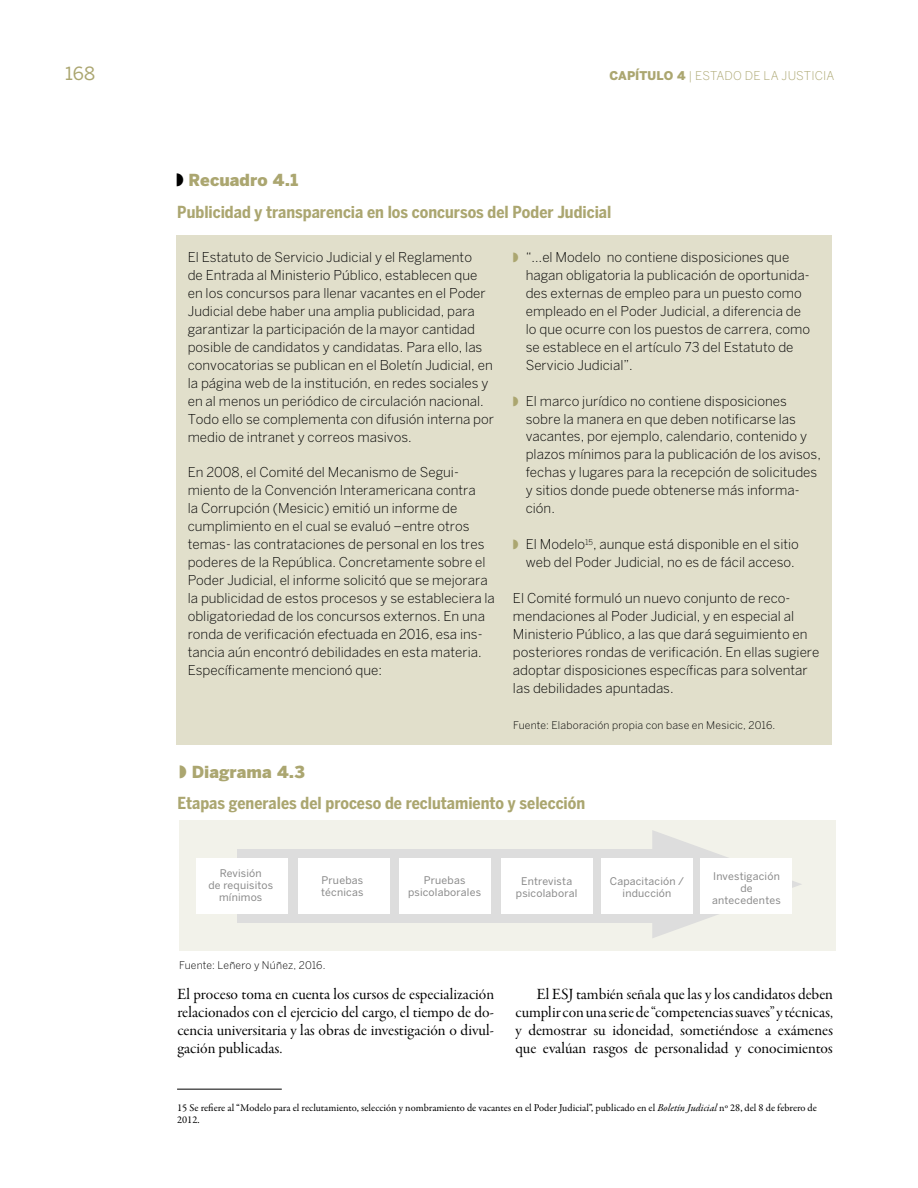
<style>
.page{position:relative;width:918px;height:1188px;background:#fff}
.page>*{position:absolute;margin:0;border:0;box-sizing:border-box;transform-origin:0 0}
.t1{font:18px "Benton Sans";color:#aba670}
.t2{font:700 16.5px "Benton Sans Cond";color:#aba670}
.t3{font:900 16.5px "Benton Sans";letter-spacing:.005em;color:#aba670}
.t4{font:15.75px/18px "Garamond Premr Pro Subh";color:#000;text-align:justify}
.t5{font:300 13.5px/18px "Benton Sans";color:#000}
.t6{font:300 12px "Benton Sans";letter-spacing:.01em;color:#aba670}
.t7{font:10.5px/12px "Garamond Premr Pro";color:#000}
.t8{font:10.5px/12px "Benton Sans";letter-spacing:.015em;color:#898989;text-align:center}
.t9{font:300 10.5px "Benton Sans";letter-spacing:.02em;color:#000}
.s1{font-weight:900}
.s2{color:#000}
.s3{color:#aba670}
.s4{font-style:italic}
</style>
<div class="page">
<hr style="left:177px;top:1089px;width:105px;height:1px;background:#000">
<div style="left:176px;top:235px;width:656px;height:510px;background:#e1dfcb"></div>
<div style="left:179px;top:820px;width:656px;height:131px;background:#f2f2ea"></div>
<svg style="left:652px;top:830px;width:150px;height:108px"></svg>
<div style="left:237px;top:849px;width:427px;height:74px;background:#ddd"></div>
<div style="left:196px;top:858px;width:92px;height:55px;background:#fff"></div>
<div style="left:501px;top:858px;width:91px;height:55px;background:#fff"></div>
<div style="left:601px;top:858px;width:92px;height:55px;background:#fff"></div>
<div style="left:701px;top:858px;width:91px;height:55px;background:#fff"></div>
<div style="left:399px;top:858px;width:91px;height:55px;background:#fff"></div>
<div style="left:298px;top:858px;width:91px;height:55px;background:#fff"></div>
<h1 class="t1" style="left:65px;top:62px;width:31px">168</h1>
<p class="t6" style="left:609px;top:68px;width:227px"><span class="s1">CAPÍTULO 4</span> | ESTADO DE LA JUSTICIA</p>
<p class="t3" style="left:176px;top:170px;width:124px"><span class="s2">◗</span> Recuadro 4.1</p>
<p class="t2" style="left:177px;top:202px;width:436px">Publicidad y transparencia en los concursos del Poder Judicial</p>
<p class="t5" style="left:188px;top:248px;width:308px">El Estatuto de Servicio Judicial y el Reglamento<br>de Entrada al Ministerio Público, establecen que en los concursos para llenar vacantes en el Poder Judicial debe haber una amplia publicidad, para garantizar la participación de la mayor cantidad posible de candidatos y candidatas. Para ello, las convocatorias se publican en el Boletín Judicial, en la página web de la institución, en redes sociales y en al menos un periódico de circulación nacional.<br>Todo ello se complementa con difusión interna por medio de intranet y correos masivos.</p>
<p class="t5" style="left:188px;top:463px;width:309px">En 2008, el Comité del Mecanismo de Segui&shy;miento de la Convención Interamericana contra<br>la Corrupción (Mesicic) emitió un informe de cumplimiento en el cual se evaluó –entre otros temas- las contrataciones de personal en los tres poderes de la República. Concretamente sobre el Poder Judicial, el informe solicitó que se mejorara la publicidad de estos procesos y se estableciera la obligatoriedad de los concursos externos. En una ronda de verificación efectuada en 2016, esa ins&shy;tancia aún encontró debilidades en esta materia.<br>Específicamente mencionó que:</p>
<p class="t5" style="left:526px;top:248px;width:286px;text-indent:-13px"><span class="s3">◗</span> “…el Modelo no contiene disposiciones que hagan obligatoria la publicación de oportunida&shy;des externas de empleo para un puesto como empleado en el Poder Judicial, a diferencia de lo que ocurre con los puestos de carrera, como se establece en el artículo 73 del Estatuto de Servicio Judicial”.</p>
<p class="t5" style="left:526px;top:392px;width:297px;text-indent:-13px"><span class="s3">◗</span> El marco jurídico no contiene disposiciones sobre la manera en que deben notificarse las vacantes, por ejemplo, calendario, contenido y plazos mínimos para la publicación de los avisos, fechas y lugares para la recepción de solicitudes y sitios donde puede obtenerse más informa&shy;ción.</p>
<p class="t5" style="left:513px;top:535px;width:287px;text-align:right"><span class="s3">◗</span> El Modelo<sup>15</sup>, aunque está disponible en el sitio web del Poder Judicial, no es de fácil acceso.</p>
<p class="t5" style="left:513px;top:589px;width:308px">El Comité formuló un nuevo conjunto de reco&shy;mendaciones al Poder Judicial, y en especial al Ministerio Público, a las que dará seguimiento en posteriores rondas de verificación. En ellas sugiere adoptar disposiciones específicas para solventar las debilidades apuntadas.</p>
<p class="t9" style="left:513px;top:719px;width:264px">Fuente: Elaboración propia con base en Mesicic, 2016.</p>
<p class="t3" style="left:179px;top:762px;width:127px">◗ Diagrama 4.3</p>
<p class="t2" style="left:178px;top:794px;width:409px">Etapas generales del proceso de reclutamiento y selección</p>
<p class="t8" style="left:208px;top:867px;width:66px">Revisión<br>de requisitos mínimos</p>
<p class="t8" style="left:516px;top:875px;width:63px">Entrevista psicolaboral</p>
<p class="t8" style="left:610px;top:875px;width:76px">Capacitación / inducción</p>
<p class="t8" style="left:712px;top:870px;width:70px">Investigación de antecedentes</p>
<p class="t8" style="left:408px;top:874px;width:75px">Pruebas psicolaborales</p>
<p class="t8" style="left:321px;top:874px;width:44px;text-align:left">Pruebas técnicas</p>
<p class="t9" style="left:179px;top:959px;width:148px">Fuente: Leñero y Núñez, 2016.</p>
<p class="t4" style="left:177px;top:986px;width:318px">El proceso toma en cuenta los cursos de especialización relacionados con el ejercicio del cargo, el tiempo de do&shy;cencia universitaria y las obras de investigación o divul&shy;gación publicadas.</p>
<p class="t4" style="left:515px;top:986px;width:319px;text-indent:21px">El ESJ también señala que las y los candidatos deben cumplir con una serie de “competencias suaves” y técnicas, y demostrar su idoneidad, sometiéndose a exámenes que evalúan rasgos de personalidad y conocimientos</p>
<p class="t7" style="left:177px;top:1102px;width:641px">15 Se refiere al “Modelo para el reclutamiento, selección y nombramiento de vacantes en el Poder Judicial”, publicado en el <span class="s4">Boletín Judicial</span> nº 28, del 8 de febrero de<br>2012.</p>
</div>
